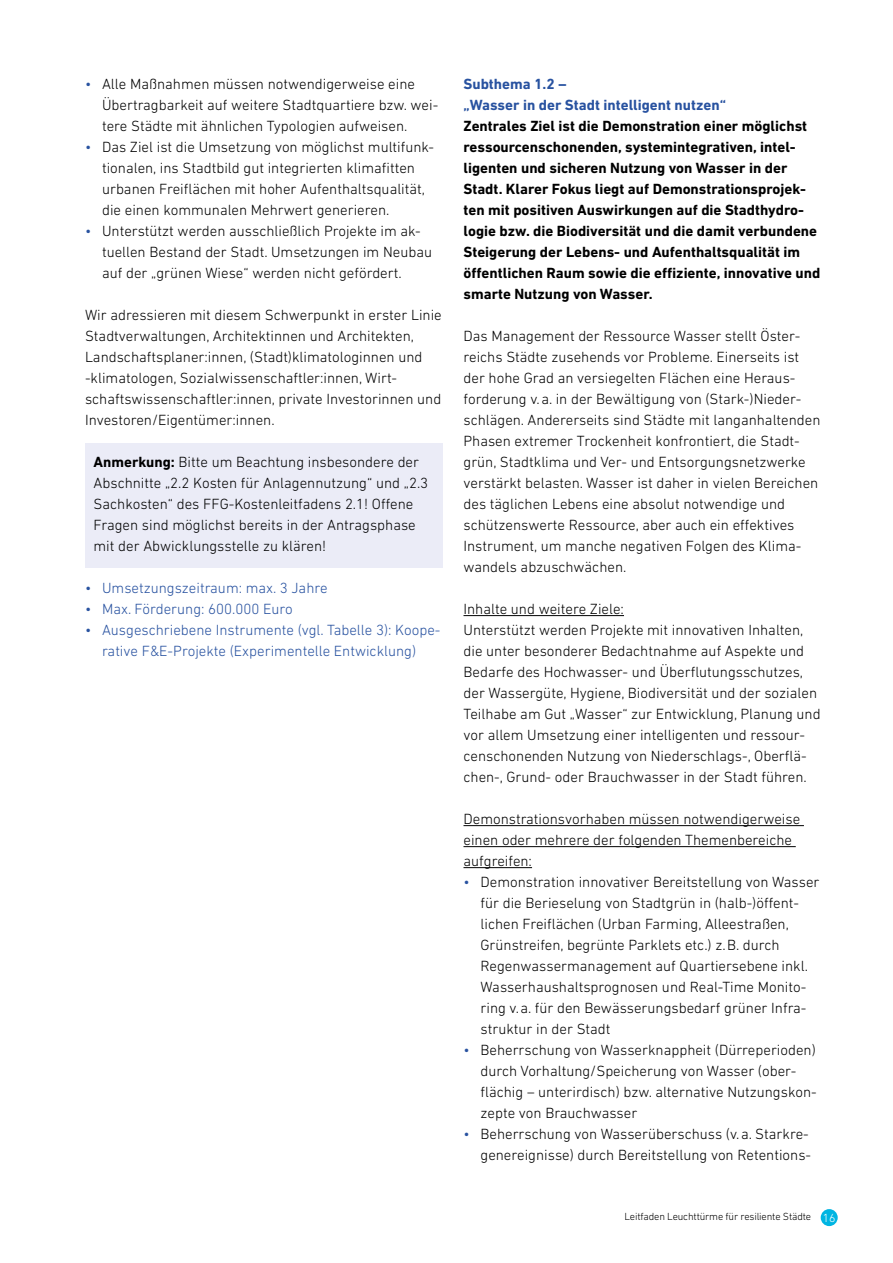
<style>
.page{position:relative;width:893px;height:1263px;background:#fff}
.page>*{position:absolute;margin:0;border:0;box-sizing:border-box;transform-origin:0 0}
.Fliess{font:300 15px/21px "DIN Next LT Pro";color:#000}
.Fliess-2{font:700 15px/21px "DIN Next LT Pro";color:#000}
.Fliess_Kasten{font:300 15px/21px "DIN Next LT Pro";color:#000}
.t1{font:300 15px/21px "DIN Next LT Pro";color:#2852a0;text-align:center}
.H3_ohne{font:700 15px/21px "DIN Next LT Pro";color:#2852a0}
.t2{font:300 10.5px "DIN Next LT Pro";letter-spacing:-.015em;color:#000}
.s1{color:#2852a0}
.s2{font-weight:700}
.s3{font-size:12px;color:#fff}
</style>
<div class="page">
<div style="left:821px;top:1209px;width:17px;height:17px;background:#00b5e2;border-radius:50%"></div>
<div style="left:85px;top:443px;width:357px;height:125px;background:#ebecf7"></div>
<hr style="left:463px;top:615px;width:161px;height:1px;background:#000">
<hr style="left:463px;top:825px;width:341px;height:1px;background:#000">
<hr style="left:463px;top:846px;width:333px;height:1px;background:#000">
<hr style="left:463px;top:867px;width:69px;height:1px;background:#000">
<p class="Fliess" style="left:102px;top:73px;width:338px;text-indent:-17px"><span class="s1">•</span> Alle Maßnahmen müssen notwendigerweise eine<br>Übertragbarkeit auf weitere Stadtquartiere bzw. wei&shy;tere Städte mit ähnlichen Typologien aufweisen.</p>
<p class="Fliess" style="left:102px;top:136px;width:334px;text-indent:-17px"><span class="s1">•</span> Das Ziel ist die Umsetzung von möglichst multifunk&shy;tionalen, ins Stadtbild gut integrierten klimafitten urbanen Freiflächen mit hoher Aufenthaltsqualität, die einen kommunalen Mehrwert generieren.</p>
<p class="Fliess" style="left:102px;top:220px;width:332px;text-indent:-17px"><span class="s1">•</span> Unterstützt werden ausschließlich Projekte im ak&shy;tuellen Bestand der Stadt. Umsetzungen im Neubau auf der „grünen Wiese“ werden nicht gefördert.</p>
<p class="Fliess" style="left:85px;top:304px;width:358px">Wir adressieren mit diesem Schwerpunkt in erster Linie Stadtverwaltungen, Architektinnen und Architekten, Landschaftsplaner:innen, (Stadt)klimatologinnen und -klimatologen, Sozialwissenschaftler:innen, Wirt&shy;schaftswissenschaftler:innen, private Investorinnen und Investoren/Eigentümer:innen.</p>
<p class="Fliess_Kasten" style="left:94px;top:451px;width:336px"><span class="s2">Anmerkung:</span> Bitte um Beachtung insbesondere der Abschnitte „2.2 Kosten für Anlagennutzung“ und „2.3<br>Sachkosten“ des FFG-Kostenleitfadens 2.1! Offene Fragen sind möglichst bereits in der Antragsphase mit der Abwicklungsstelle zu klären!</p>
<p class="t1" style="left:85px;top:577px;width:244px">• Umsetzungszeitraum: max. 3 Jahre</p>
<p class="t1" style="left:85px;top:598px;width:209px">• Max. Förderung: 600.000 Euro</p>
<p class="t1" style="left:85px;top:619px;width:357px">• Ausgeschriebene Instrumente (vgl. Tabelle 3): Koope&shy;rative F&amp;E-Projekte (Experimentelle Entwicklung)</p>
<p class="H3_ohne" style="left:463px;top:73px;width:264px">Subthema 1.2 –<br>„Wasser in der Stadt intelligent nutzen“</p>
<p class="Fliess-2" style="left:463px;top:115px;width:358px">Zentrales Ziel ist die Demonstration einer möglichst ressourcenschonenden, systemintegrativen, intel&shy;ligenten und sicheren Nutzung von Wasser in der Stadt. Klarer Fokus liegt auf Demonstrationsprojek&shy;ten mit positiven Auswirkungen auf die Stadthydro&shy;logie bzw. die Biodiversität und die damit verbundene Steigerung der Lebens- und Aufenthaltsqualität im öffentlichen Raum sowie die effiziente, innovative und smarte Nutzung von Wasser.</p>
<p class="Fliess" style="left:463px;top:325px;width:358px">Das Management der Ressource Wasser stellt Öster&shy;reichs Städte zusehends vor Probleme. Einerseits ist der hohe Grad an versiegelten Flächen eine Heraus&shy;forderung v.a. in der Bewältigung von (Stark-)Nieder&shy;schlägen. Andererseits sind Städte mit langanhaltenden Phasen extremer Trockenheit konfrontiert, die Stadt&shy;grün, Stadtklima und Ver- und Entsorgungsnetzwerke verstärkt belasten. Wasser ist daher in vielen Bereichen des täglichen Lebens eine absolut notwendige und schützenswerte Ressource, aber auch ein effektives Instrument, um manche negativen Folgen des Klima&shy;wandels abzuschwächen.</p>
<p class="Fliess" style="left:463px;top:598px;width:162px">Inhalte und weitere Ziele:</p>
<p class="Fliess" style="left:463px;top:619px;width:359px">Unterstützt werden Projekte mit innovativen Inhalten, die unter besonderer Bedachtnahme auf Aspekte und Bedarfe des Hochwasser- und Überflutungsschutzes, der Wassergüte, Hygiene, Biodiversität und der sozialen Teilhabe am Gut „Wasser“ zur Entwicklung, Planung und vor allem Umsetzung einer intelligenten und ressour&shy;censchonenden Nutzung von Niederschlags-, Oberflä&shy;chen-, Grund- oder Brauchwasser in der Stadt führen.</p>
<p class="Fliess" style="left:463px;top:808px;width:338px">Demonstrationsvorhaben müssen notwendigerweise einen oder mehrere der folgenden Themenbereiche aufgreifen:</p>
<p class="Fliess" style="left:480px;top:871px;width:340px;text-indent:-17px"><span class="s1">•</span> Demonstration innovativer Bereitstellung von Wasser für die Berieselung von Stadtgrün in (halb-)öffent&shy;lichen Freiflächen (Urban Farming, Alleestraßen, Grünstreifen, begrünte Parklets etc.) z.B. durch Regenwassermanagement auf Quartiersebene inkl.<br>Wasserhaushaltsprognosen und Real-Time Monito&shy;ring v.a. für den Bewässerungsbedarf grüner Infra&shy;struktur in der Stadt</p>
<p class="Fliess" style="left:480px;top:1039px;width:338px;text-indent:-17px"><span class="s1">•</span> Beherrschung von Wasserknappheit (Dürreperioden) durch Vorhaltung/Speicherung von Wasser (ober&shy;flächig – unterirdisch) bzw. alternative Nutzungskon&shy;zepte von Brauchwasser</p>
<p class="Fliess" style="left:463px;top:1123px;width:349px;text-align:right"><span class="s1">•</span> Beherrschung von Wasserüberschuss (v.a. Starkre&shy;genereignisse) durch Bereitstellung von Retentions-</p>
<p class="t2" style="left:624px;top:1211px;width:213px">Leitfaden Leuchttürme für resiliente Städte <span class="s3">16</span></p>
</div>
